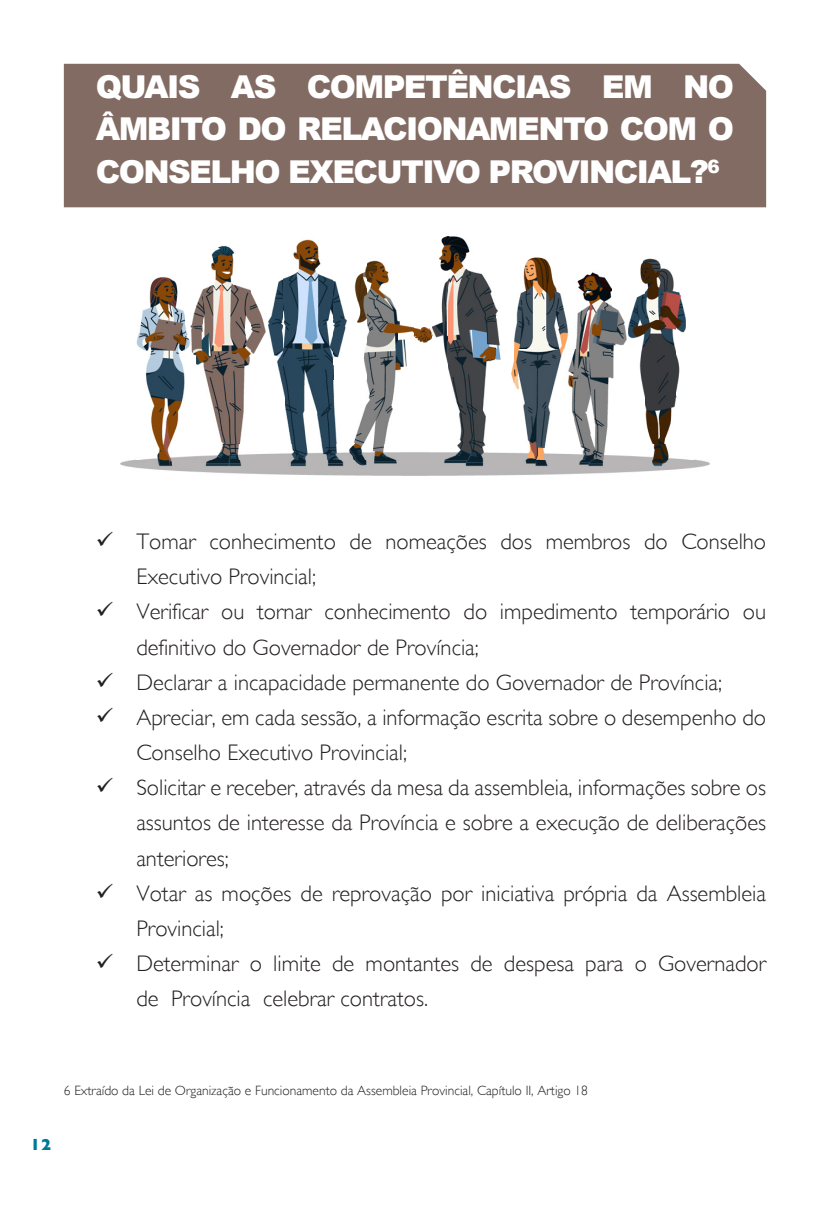
<style>
.page{position:relative;width:830px;height:1212px;background:#fff}
.page>*{position:absolute;margin:0;border:0;box-sizing:border-box;transform-origin:0 0}
.t1{font:900 31.5px/42.8px "Arial";letter-spacing:-.05em;color:#fff;text-align:justify}
.t2{font:300 22.5px/35.1px "Gill Sans";color:#231f20}
.t3{font:800 15.75px "Gill Sans";color:#007899}
.t4{font:300 13.5px "Gill Sans";color:#231f20}
</style>
<div class="page">
<div style="left:64px;top:64px;width:701px;height:143px;background:#826b62"></div>
<img style="left:120px;top:459px;width:589px;height:16px">
<img style="left:137px;top:277px;width:49px;height:182px">
<img style="left:186px;top:443px;width:493px;height:16px">
<img style="left:202px;top:285px;width:49px;height:158px">
<img style="left:284px;top:380px;width:53px;height:63px">
<img style="left:354px;top:396px;width:40px;height:47px">
<img style="left:447px;top:269px;width:50px;height:174px">
<img style="left:513px;top:269px;width:98px;height:174px">
<img style="left:644px;top:268px;width:32px;height:175px">
<img style="left:268px;top:278px;width:16px;height:116px">
<img style="left:628px;top:262px;width:16px;height:132px">
<img style="left:366px;top:260px;width:32px;height:136px">
<img style="left:496px;top:316px;width:17px;height:80px">
<img style="left:676px;top:291px;width:10px;height:101px">
<img style="left:186px;top:291px;width:16px;height:74px">
<img style="left:284px;top:239px;width:49px;height:141px">
<img style="left:354px;top:267px;width:12px;height:104px">
<img style="left:398px;top:321px;width:16px;height:50px">
<img style="left:431px;top:237px;width:16px;height:124px">
<img style="left:611px;top:305px;width:16px;height:74px">
<img style="left:251px;top:293px;width:15px;height:62px">
<img style="left:333px;top:280px;width:15px;height:78px">
<img style="left:414px;top:327px;width:17px;height:16px">
<img style="left:211px;top:245px;width:24px;height:40px">
<img style="left:447px;top:237px;width:23px;height:32px">
<img style="left:524px;top:257px;width:27px;height:12px">
<img style="left:643px;top:258px;width:17px;height:11px">
<p class="t1" style="left:96px;top:64px;width:639px">QUAIS AS COMPETÊNCIAS EM NO ÂMBITO DO RELACIONAMENTO COM O CONSELHO EXECUTIVO PROVINCIAL?<sup>6</sup></p>
<p class="t2" style="left:136px;top:524px;width:631px;text-indent:-40px">✓ Tomar conhecimento de nomeações dos membros do Conselho<br>Executivo Provincial;</p>
<p class="t2" style="left:136px;top:594px;width:631px;text-indent:-40px">✓ Verificar ou tornar conhecimento do impedimento temporário ou definitivo do Governador de Província;</p>
<p class="t2" style="left:96px;top:665px;width:627px">✓ Declarar a incapacidade permanente do Governador de Província;</p>
<p class="t2" style="left:136px;top:700px;width:631px;text-indent:-40px">✓ Apreciar, em cada sessão, a informação escrita sobre o desempenho do<br>Conselho Executivo Provincial;</p>
<p class="t2" style="left:136px;top:770px;width:631px;text-align:justify;text-indent:-40px">✓ Solicitar e receber, através da mesa da assembleia, informações sobre os assuntos de interesse da Província e sobre a execução de deliberações anteriores;</p>
<p class="t2" style="left:136px;top:876px;width:631px;text-indent:-40px">✓ Votar as moções de reprovação por iniciativa própria da Assembleia<br>Provincial;</p>
<p class="t2" style="left:136px;top:946px;width:631px;text-indent:-40px">✓ Determinar o limite de montantes de despesa para o Governador de Província celebrar contratos.</p>
<p class="t4" style="left:64px;top:1083px;width:525px">6 Extraído da Lei de Organização e Funcionamento da Assembleia Provincial, Capítulo II, Artigo 18</p>
<p class="t3" style="left:30px;top:1135px;width:23px">12</p>
</div>
